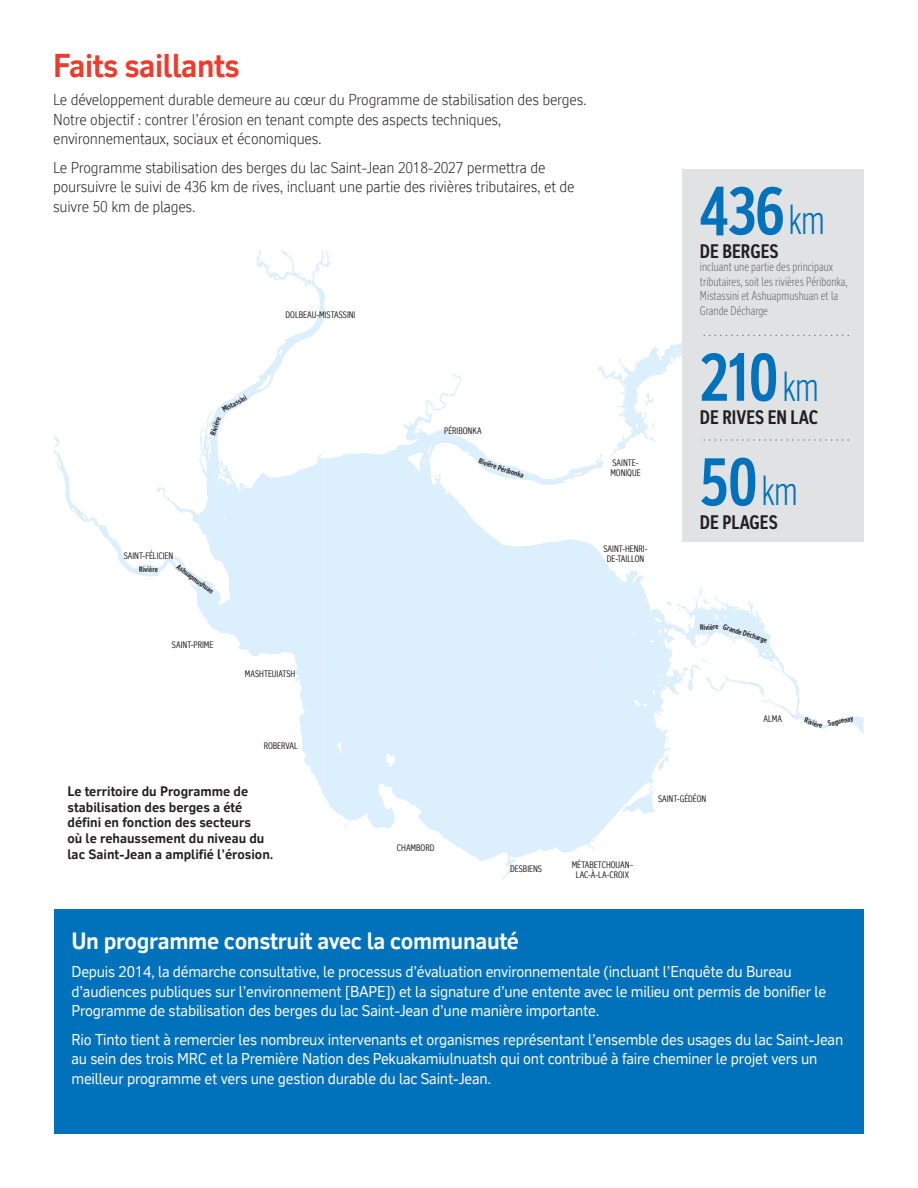
<style>
.page{position:relative;width:918px;height:1188px;background:#fff}
.page>*{position:absolute;margin:0;border:0;box-sizing:border-box;transform-origin:0 0}
.t1{font:700 condensed 64.65px "RT Vickerman";letter-spacing:-.035em;color:#0072bc;scale:.95 1}
.t2{font:700 31.5px "RT Vickerman";letter-spacing:-.015em;color:#ee3b2e}
.t3{font:700 22.5px "RT Vickerman";letter-spacing:-.015em;color:#fff}
.t4{font:700 condensed 18.9px "RT Vickerman";color:#231f20}
.t5{font:15px/19.5px "RT Vickerman";letter-spacing:-.015em;color:#fff}
.t6{font:300 15px/19.5px "RT Vickerman";letter-spacing:-.015em;color:#231f20}
.t7{font:700 13.2px/15.8px "RT Vickerman";color:#231f20}
.t8{font:300 condensed 12.15px/14.5px "RT Vickerman";color:#6c6d70}
.t9{font:condensed 9px/9.8px "RT Vickerman";letter-spacing:-.005em;color:#231f20;text-align:center}
.t10{font:700 condensed 7.5px "RT Vickerman";color:#231f20}
.s1{font-weight:300;font-size:40.5px}
</style>
<div class="page">
<svg style="left:54px;top:251px;width:810px;height:486px"></svg>
<svg style="left:57px;top:460px;width:727px;height:420px"></svg>
<svg style="left:591px;top:837px;width:5px;height:5px"></svg>
<svg style="left:344px;top:824px;width:4px;height:4px"></svg>
<svg style="left:666px;top:736px;width:2px;height:7px"></svg>
<svg style="left:687px;top:659px;width:78px;height:38px"></svg>
<svg style="left:666px;top:600px;width:6px;height:6px"></svg>
<svg style="left:697px;top:587px;width:14px;height:17px"></svg>
<div style="left:54px;top:910px;width:810px;height:224px;background:#0072bc"></div>
<div style="left:683px;top:169px;width:181px;height:373px;background:#e1e2e4"></div>
<svg style="left:598px;top:335px;width:251px;height:166px"></svg>
<h2 class="t2" style="left:53px;top:46px;width:188px">Faits saillants</h2>
<p class="t6" style="left:53px;top:90px;width:535px">Le développement durable demeure au cœur du Programme de stabilisation des berges.<br>Notre objectif : contrer l’érosion en tenant compte des aspects techniques, environnementaux, sociaux et économiques.</p>
<p class="t6" style="left:53px;top:158px;width:523px">Le Programme stabilisation des berges du lac Saint-Jean 2018-2027 permettra de poursuivre le suivi de 436 km de rives, incluant une partie des rivières tributaires, et de suivre 50 km de plages.</p>
<p class="t10" style="left:221px;top:406px;width:28px;rotate:-29deg">Mistassini</p>
<p class="t10" style="left:208px;top:433px;width:20px;rotate:-71deg">Rivière</p>
<p class="t9" style="left:286px;top:309px;width:71px">DOLBEAU-MISTASSINI</p>
<p class="t9" style="left:124px;top:551px;width:51px">SAINT-FÉLICIEN</p>
<p class="t10" style="left:139px;top:565px;width:20px;rotate:-1deg">Rivière</p>
<p class="t10" style="left:180px;top:562px;width:46px;rotate:37deg">Ashuapmushuan</p>
<p class="t9" style="left:172px;top:640px;width:43px">SAINT-PRIME</p>
<p class="t9" style="left:245px;top:668px;width:52px">MASHTEUIATSH</p>
<p class="t9" style="left:444px;top:426px;width:39px">PÉRIBONKA</p>
<p class="t10" style="left:481px;top:456px;width:48px;rotate:19deg">Rivière Péribonka</p>
<p class="t9" style="left:610px;top:458px;width:32px;text-align:left">SAINTE-<br>MONIQUE</p>
<p class="t9" style="left:604px;top:544px;width:45px">SAINT-HENRI-<br>DE-TAILLON</p>
<h1 class="t1" style="left:700px;top:171px;width:133px">436<span class="s1">km</span></h1>
<p class="t4" style="left:700px;top:239px;width:80px">DE BERGES</p>
<p class="t8" style="left:700px;top:259px;width:149px">incluant une partie des principaux tributaires, soit les rivières Péribonka,<br>Mistassini et Ashuapmushuan et la<br>Grande Décharge</p>
<h1 class="t1" style="left:700px;top:337px;width:127px">210 <span class="s1">km</span></h1>
<p class="t4" style="left:700px;top:406px;width:120px">DE RIVES EN LAC</p>
<h1 class="t1" style="left:700px;top:442px;width:105px">50<span class="s1">km</span></h1>
<p class="t4" style="left:700px;top:510px;width:79px">DE PLAGES</p>
<p class="t10" style="left:700px;top:623px;width:20px;rotate:-4deg">Rivière</p>
<p class="t10" style="left:725px;top:621px;width:48px;rotate:19deg">Grande Décharge</p>
<p class="t9" style="left:264px;top:741px;width:36px">ROBERVAL</p>
<p class="t7" style="left:68px;top:783px;width:207px">Le territoire du Programme de stabilisation des berges a été défini en fonction des secteurs<br>où le rehaussement du niveau du lac Saint-Jean a amplifié l’érosion.</p>
<p class="t9" style="left:397px;top:843px;width:39px">CHAMBORD</p>
<p class="t9" style="left:510px;top:863px;width:33px">DESBIENS</p>
<p class="t9" style="left:572px;top:860px;width:63px">MÉTABETCHOUAN–<br>LAC-À-LA-CROIX</p>
<p class="t9" style="left:658px;top:794px;width:50px">SAINT-GÉDÉON</p>
<p class="t9" style="left:764px;top:714px;width:20px">ALMA</p>
<p class="t10" style="left:827px;top:719px;width:28px;rotate:-14deg">Saguenay</p>
<p class="t10" style="left:806px;top:715px;width:20px;rotate:19deg">Rivière</p>
<h3 class="t3" style="left:72px;top:927px;width:449px">Un programme construit avec la communauté</h3>
<p class="t5" style="left:72px;top:962px;width:756px">Depuis 2014, la démarche consultative, le processus d’évaluation environnementale (incluant l’Enquête du Bureau d’audiences publiques sur l’environnement [BAPE]) et la signature d’une entente avec le milieu ont permis de bonifier le<br>Programme de stabilisation des berges du lac Saint-Jean d’une manière importante.</p>
<p class="t5" style="left:72px;top:1030px;width:773px">Rio Tinto tient à remercier les nombreux intervenants et organismes représentant l’ensemble des usages du lac Saint-Jean au sein des trois MRC et la Première Nation des Pekuakamiulnuatsh qui ont contribué à faire cheminer le projet vers un meilleur programme et vers une gestion durable du lac Saint-Jean.</p>
</div>
